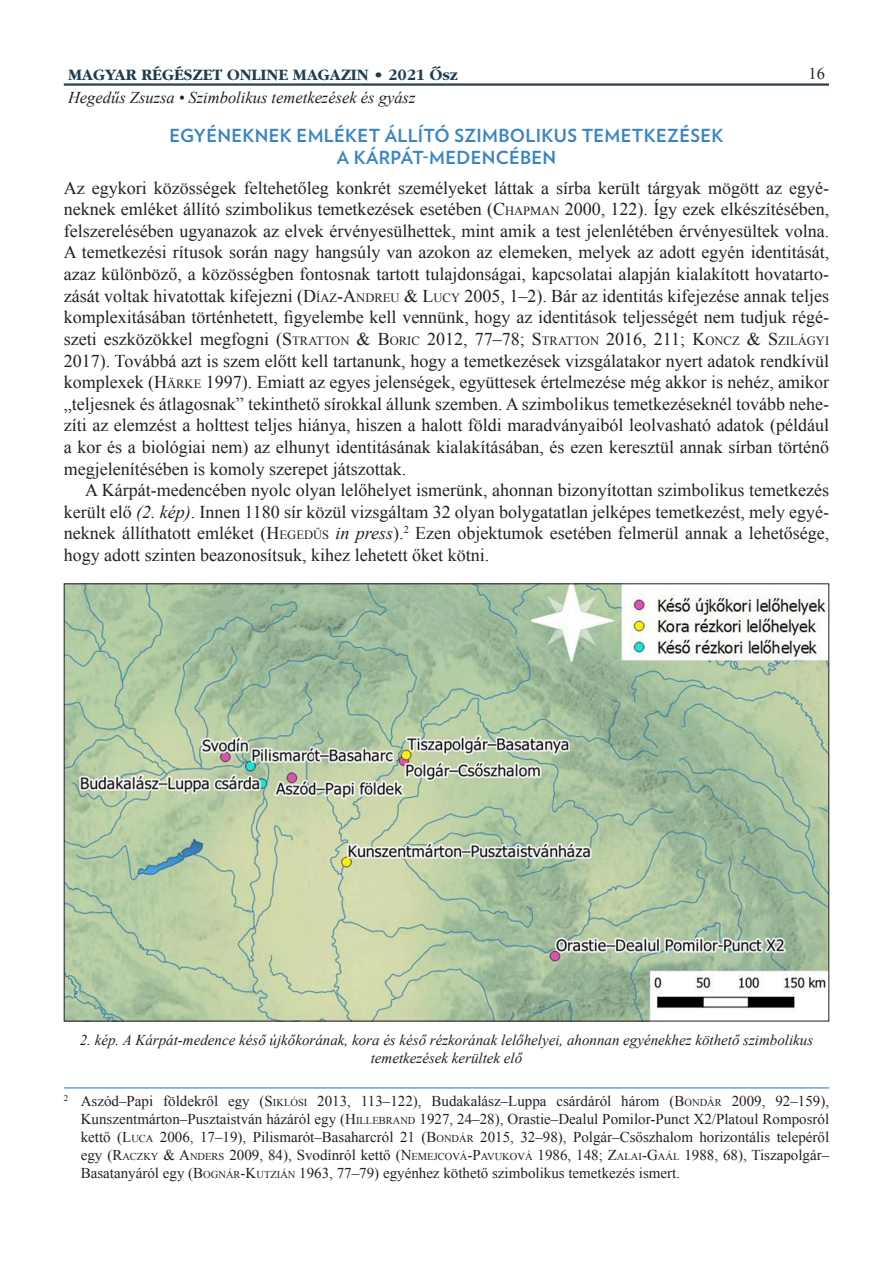
<style>
.page{position:relative;width:893px;height:1263px;background:#fff}
.page>*{position:absolute;margin:0;border:0;box-sizing:border-box;transform-origin:0 0}
.cikk_szoveg_print{font:18px/21.6px "Times New Roman";color:#231f20;text-align:justify}
.alcim{font:700 18px/21.6px "Verlag";letter-spacing:.02em;color:#3884c5;text-align:center}
.t1{font:italic 16.5px "Times New Roman";color:#231f20}
.t2{font:16.5px "Garamond H Bold";color:#213b4f}
.t3{font:16.5px "Times New Roman";color:#231f20}
.labjegyzet{font:15px/18px "Times New Roman";color:#231f20;text-align:justify}
.kepala{font:italic 15px/18px "Times New Roman";color:#231f20;text-align:center}
.cikk_szoveg_print-2{font:12.6px "Times New Roman";color:#231f20}
.s1{font-style:inherit}
.s2{font-size:12.6px}
.s3{font-size:18px}
.s4{font-style:italic}
.s5{font-size:10.5px}
</style>
<div class="page">
<hr style="left:64px;top:83px;width:765px;height:3px;background:#2d3d4d">
<hr style="left:64px;top:1087px;width:765px;height:1px;background:#3884c5">
<img style="left:66px;top:585px;width:761px;height:434px">
<p class="t2" style="left:68px;top:66px;width:391px">MAGYAR RÉGÉSZET ONLINE MAGAZIN • 2021 Ôsz</p>
<p class="t1" style="left:68px;top:87px;width:349px">Hegedűs Zsuzsa • Szimbolikus temetkezések és gyász</p>
<p class="t3" style="left:808px;top:62px;width:18px">16</p>
<p class="alcim" style="left:169px;top:124px;width:556px">EGYÉNEKNEK EMLÉKET ÁLLÍTÓ SZIMBOLIKUS TEMETKEZÉSEK<br>A KÁRPÁT-MEDENCÉBEN</p>
<p class="cikk_szoveg_print" style="left:64px;top:177px;width:767px">Az egykori közösségek feltehetőleg konkrét személyeket láttak a sírba került tárgyak mögött az egyé&shy;neknek emléket állító szimbolikus temetkezések esetében (<span class="s1">C</span><span class="s2">HAPMAN</span> 2000, 122). Így ezek elkészítésében, felszerelésében ugyanazok az elvek érvényesülhettek, mint amik a test jelenlétében érvényesültek volna.<br>A temetkezési rítusok során nagy hangsúly van azokon az elemeken, melyek az adott egyén identitását, azaz különböző, a közösségben fontosnak tartott tulajdonságai, kapcsolatai alapján kialakított hovatarto&shy;zását voltak hivatottak kifejezni <span class="s1">(D</span><span class="s2">ÍAZ</span><span class="s1">-A</span><span class="s2">NDREU</span> <span class="s1">&amp; L</span><span class="s2">UCY</span> 2005, 1–2). Bár az identitás kifejezése annak teljes komplexitásában történhetett, figyelembe kell vennünk, hogy az identitások teljességét nem tudjuk régé-</p>
<p class="cikk_szoveg_print-2" style="left:64px;top:332px;width:767px"><span class="s3">szeti eszközökkel megfogni (</span><span class="s3">S</span> TRATTON <span class="s3">&amp; B</span>ORIC <span class="s3">2012, 77–78; S</span> TRATTON <span class="s3">2016, 211; K</span>ONCZ <span class="s3">&amp; S</span> ZILÁGYI</p>
<p class="cikk_szoveg_print" style="left:64px;top:349px;width:767px">2017). Továbbá azt is szem előtt kell tartanunk, hogy a temetkezések vizsgálatakor nyert adatok rendkívül komplexek (<span class="s1">H</span><span class="s2">ÄRKE</span> 1997). Emiatt az egyes jelenségek, együttesek értelmezése még akkor is nehéz, amikor „teljesnek és átlagosnak” tekinthető sírokkal állunk szemben. A szimbolikus temetkezéseknél tovább nehe&shy;zíti az elemzést a holttest teljes hiánya, hiszen a halott földi maradványaiból leolvasható adatok (például a kor és a biológiai nem) az elhunyt identitásának kialakításában, és ezen keresztül annak sírban történő megjelenítésében is komoly szerepet játszottak.</p>
<p class="cikk_szoveg_print" style="left:64px;top:479px;width:767px;text-indent:21px">A Kárpát-medencében nyolc olyan lelőhelyet ismerünk, ahonnan bizonyítottan szimbolikus temetkezés került elő <span class="s4">(2. kép)</span>. Innen 1180 sír közül vizsgáltam 32 olyan bolygatatlan jelképes temetkezést, mely egyé&shy;neknek állíthatott emléket (<span class="s1">H</span><span class="s2">EGEDŰS</span> <span class="s4">in press</span>).<sup>2</sup> Ezen objektumok esetében felmerül annak a lehetősége, hogy adott szinten beazonosítsuk, kihez lehetett őket kötni.</p>
<p class="kepala" style="left:80px;top:1030px;width:735px">2. kép. A Kárpát-medence késő újkőkorának, kora és késő rézkorának lelőhelyei, ahonnan egyénekhez köthető szimbolikus temetkezések kerültek elő</p>
<p class="labjegyzet" style="left:81px;top:1092px;width:750px;text-indent:-17px"><sup>2</sup> Aszód–Papi földekről egy (<span class="s1">S</span> <span class="s5">IKLÓSI</span> 2013, 113–122), Budakalász–Luppa csárdáról három (<span class="s1">B</span><span class="s5">ONDÁR</span> 2009, 92–159), Kunszentmárton–Pusztaistván házáról egy (<span class="s1">H</span><span class="s5">ILLEBRAND</span> 1927, 24–28), Orastie–Dealul Pomilor-Punct X2/Platoul Romposról kettő (<span class="s1">L</span><span class="s5">UCA</span> 2006, 17–19), Pilismarót–Basaharcról 21 (<span class="s1">B</span><span class="s5">ONDÁR</span> 2015, 32–98), Polgár–Csőszhalom horizontális telepéről egy (<span class="s1">R</span><span class="s5">ACZKY</span> <span class="s1">&amp; A</span><span class="s5">NDERS</span> 2009, 84), Svodínról kettő <span class="s1">(N</span><span class="s5">EMEJCOVÁ</span><span class="s1">-P</span><span class="s5">AVUKOVÁ</span> <span class="s1">1986, 148; Z</span><span class="s5">ALAI</span><span class="s1">-G</span><span class="s5">AÁL</span> 1988, 68), Tiszapolgár– Basatanyáról egy (<span class="s1">B</span><span class="s5">OGNÁR</span><span class="s1">-K</span><span class="s5">UTZIÁN</span> 1963, 77–79) egyénhez köthető szimbolikus temetkezés ismert.</p>
</div>
